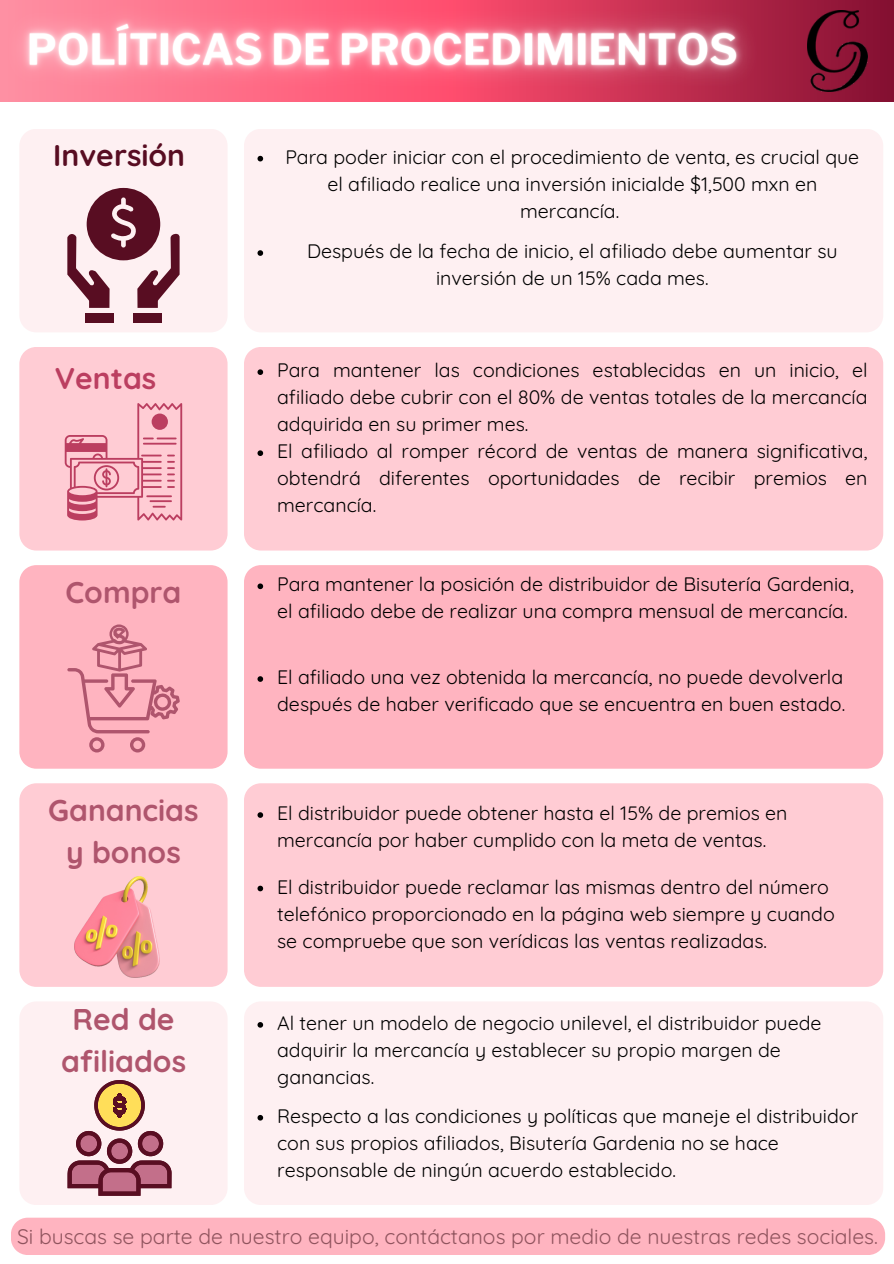
<style>
.page{position:relative;width:894px;height:1264px;background:#fff}
.page>*{position:absolute;margin:0;border:0;box-sizing:border-box;transform-origin:0 0}
.t1{font:700 30px/41.7px "Quicksand";color:#af556d;text-align:center}
.t2{font:700 30px "Quicksand";color:#580d22}
.t3{font:700 30px "Quicksand";color:#bb3e60}
.t4{font:21px "Quicksand";color:#90545e}
.t5{font:19.5px/27px "Quicksand";color:#000}
</style>
<div class="page">
<svg style="left:792px;top:0;width:101px;height:101px;background:#8f1536"></svg>
<div style="left:244px;top:129px;width:639px;height:203px;background:#fef0f2"></div>
<div style="left:19px;top:783px;width:208px;height:203px;background:#ffccd4"></div>
<div style="left:244px;top:347px;width:639px;height:203px;background:#ffccd4"></div>
<div style="left:244px;top:565px;width:639px;height:203px;background:#ffb4c0"></div>
<div style="left:244px;top:783px;width:639px;height:203px;background:#ffccd4"></div>
<div style="left:244px;top:1002px;width:639px;height:202px;background:#fef0f2"></div>
<img style="left:75px;top:876px;width:84px;height:101px">
<svg style="left:20px;top:129px;width:207px;height:203px"></svg>
<svg style="left:19px;top:565px;width:208px;height:203px;background:#f9aebb"></svg>
<svg style="left:19px;top:347px;width:208px;height:203px;background:#f9c0ca"></svg>
<svg style="left:20px;top:1002px;width:207px;height:202px"></svg>
<img style="left:0;top:0;width:792px;height:102px">
<svg style="left:257px;top:156px;width:6px;height:5px"></svg>
<svg style="left:257px;top:250px;width:6px;height:6px"></svg>
<svg style="left:257px;top:369px;width:6px;height:6px"></svg>
<svg style="left:257px;top:450px;width:6px;height:6px"></svg>
<svg style="left:257px;top:583px;width:6px;height:6px"></svg>
<svg style="left:257px;top:676px;width:6px;height:6px"></svg>
<svg style="left:257px;top:812px;width:6px;height:5px"></svg>
<svg style="left:257px;top:885px;width:6px;height:6px"></svg>
<svg style="left:257px;top:1022px;width:6px;height:5px"></svg>
<svg style="left:257px;top:1114px;width:6px;height:6px"></svg>
<div style="left:11px;top:1217px;width:873px;height:37px;background:#ffb4c0"></div>
<img style="left:807px;top:10px;width:60px;height:81px">
<p class="t2" style="left:53px;top:136px;width:133px">Inversión</p>
<h2 class="t3" style="left:55px;top:358px;width:103px">Ventas</h2>
<p class="t1" style="left:65px;top:570px;width:117px">Compra s</p>
<p class="t1" style="left:48px;top:788px;width:152px">Ganancias y bonos</p>
<p class="t1" style="left:61px;top:997px;width:127px">Red de afiliados</p>
<h2 class="t5" style="left:285px;top:143px;width:575px;text-align:center">Para poder iniciar con el procedimiento de venta, es crucial que el afiliado realice una inversión inicialde $1,500 mxn en mercancía.</h2>
<p class="t5" style="left:307px;top:237px;width:532px;text-align:center">Después de la fecha de inicio, el afiliado debe aumentar su inversión de un 15% cada mes.</p>
<p class="t5" style="left:277px;top:356px;width:591px;text-align:justify">Para mantener las condiciones establecidas en un inicio, el afiliado debe cubrir con el 80% de ventas totales de la mercancía adquirida en su primer mes.</p>
<p class="t5" style="left:277px;top:437px;width:591px;text-align:justify">El afiliado al romper récord de ventas de manera significativa, obtendrá diferentes oportunidades de recibir premios en mercancía.</p>
<h2 class="t5" style="left:277px;top:570px;width:578px">Para mantener la posición de distribuidor de Bisutería Gardenia, el afiliado debe de realizar una compra mensual de mercancía.</h2>
<p class="t5" style="left:277px;top:663px;width:569px">El afiliado una vez obtenida la mercancía, no puede devolverla después de haber verificado que se encuentra en buen estado.</p>
<p class="t5" style="left:277px;top:799px;width:512px">El distribuidor puede obtener hasta el 15% de premios en mercancía por haber cumplido con la meta de ventas.</p>
<p class="t5" style="left:277px;top:872px;width:559px">El distribuidor puede reclamar las mismas dentro del número telefónico proporcionado en la página web siempre y cuando se compruebe que son verídicas las ventas realizadas.</p>
<h2 class="t5" style="left:277px;top:1009px;width:545px">Al tener un modelo de negocio unilevel, el distribuidor puede adquirir la mercancía y establecer su propio margen de ganancias.</h2>
<p class="t5" style="left:277px;top:1101px;width:582px">Respecto a las condiciones y políticas que maneje el distribuidor con sus propios afiliados, Bisutería Gardenia no se hace responsable de ningún acuerdo establecido.</p>
<p class="t4" style="left:17px;top:1223px;width:862px">Si buscas se parte de nuestro equipo, contáctanos por medio de nuestras redes sociales.</p>
</div>
